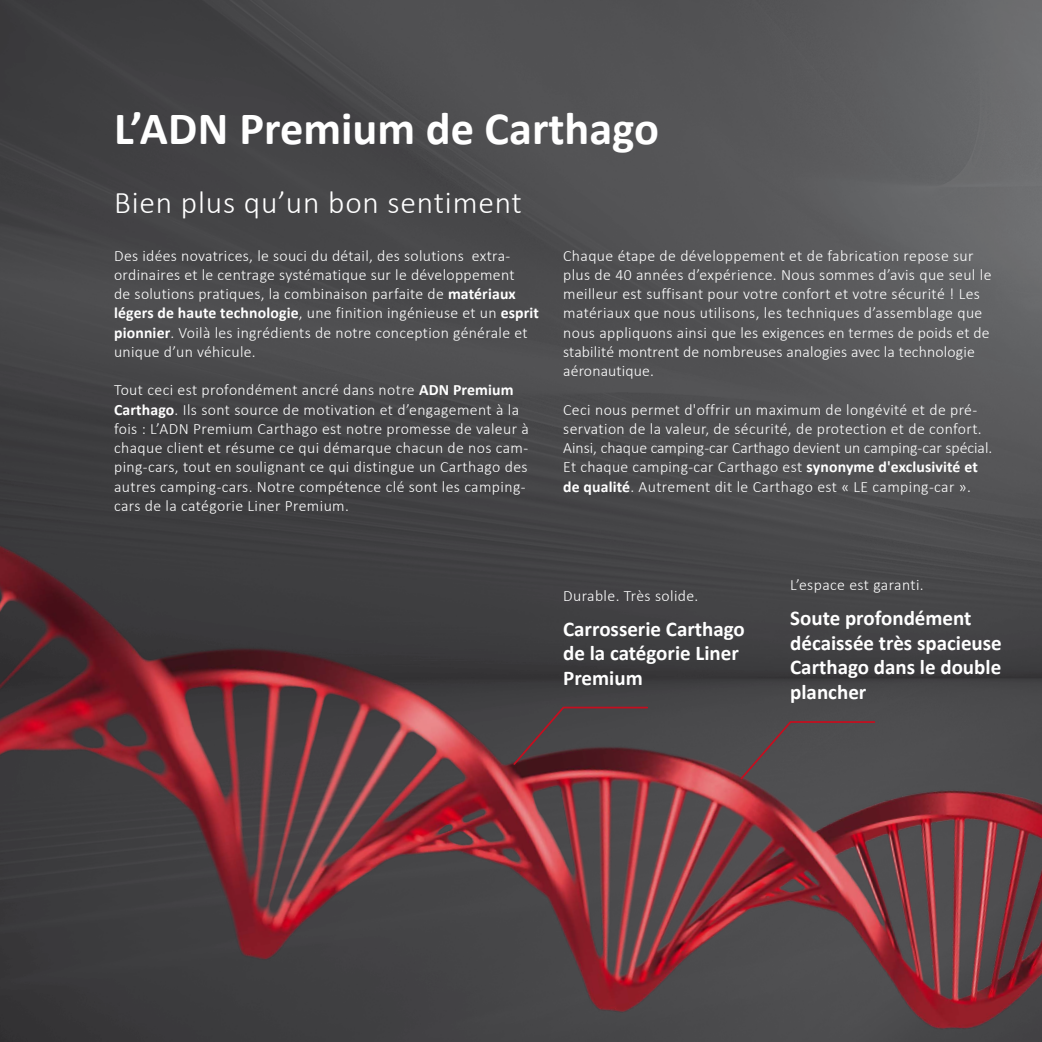
<style>
.page{position:relative;width:1042px;height:1042px;background:#fff}
.page>*{position:absolute;margin:0;border:0;box-sizing:border-box;transform-origin:0 0}
.t1{font:700 46.38px "Calibri";color:#fff}
.t2{font:300 31.5px "Calibri";letter-spacing:.025em;color:#fff}
.t3{font:700 21px/24.5px "Calibri";color:#fff}
.t4{font:300 15.75px/19.2px "Calibri";letter-spacing:.025em;color:#fff}
.s1{font-weight:700}
</style>
<div class="page">
<img style="left:0;top:0;width:1042px;height:268px">
<img style="left:0;top:268px;width:1042px;height:774px">
<svg style="left:512px;top:706px;width:137px;height:60px;background:#4c393c"></svg>
<div style="left:739px;top:720px;width:137px;height:61px;background:#4e4e50"></div>
<h1 class="t1" style="left:114px;top:99px;width:546px">L’ADN Premium de Carthago</h1>
<h2 class="t2" style="left:114px;top:183px;width:409px">Bien plus qu’un bon sentiment</h2>
<p class="t4" style="left:114px;top:245px;width:426px">Des idées novatrices, le souci du détail, des solutions extra&shy;ordinaires et le centrage systématique sur le développement<br>de solutions pratiques, la combinaison parfaite de <span class="s1">matériaux légers de haute technologie</span>, une finition ingénieuse et un <span class="s1">esprit pionnier</span>. Voilà les ingrédients de notre conception générale et unique d’un véhicule.</p>
<p class="t4" style="left:114px;top:380px;width:416px">Tout ceci est profondément ancré dans notre <span class="s1">ADN Premium Carthago</span>. Ils sont source de motivation et d’engagement à la fois : L’ADN Premium Carthago est notre promesse de valeur à chaque client et résume ce qui démarque chacun de nos cam&shy;ping-cars, tout en soulignant ce qui distingue un Carthago des autres camping-cars. Notre compétence clé sont les camping&shy;cars de la catégorie Liner Premium.</p>
<p class="t4" style="left:563px;top:245px;width:430px">Chaque étape de développement et de fabrication repose sur plus de 40 années d’expérience. Nous sommes d’avis que seul le meilleur est suffisant pour votre confort et votre sécurité ! Les matériaux que nous utilisons, les techniques d’assemblage que nous appliquons ainsi que les exigences en termes de poids et de stabilité montrent de nombreuses analogies avec la technologie aéronautique.</p>
<p class="t4" style="left:563px;top:399px;width:431px">Ceci nous permet d'offrir un maximum de longévité et de pré&shy;servation de la valeur, de sécurité, de protection et de confort.<br>Ainsi, chaque camping-car Carthago devient un camping-car spécial.<br>Et chaque camping-car Carthago est <span class="s1">synonyme d'exclusivité et de qualité</span>. Autrement dit le Carthago est « LE camping-car ».</p>
<p class="t4" style="left:563px;top:586px;width:137px">Durable. Très solide.</p>
<h3 class="t3" style="left:563px;top:617px;width:183px">Carrosserie Carthago de la catégorie Liner<br>Premium</h3>
<p class="t4" style="left:790px;top:575px;width:135px">L’espace est garanti.</p>
<h3 class="t3" style="left:790px;top:606px;width:213px">Soute profondément décaissée très spacieuse<br>Carthago dans le double plancher</h3>
</div>
